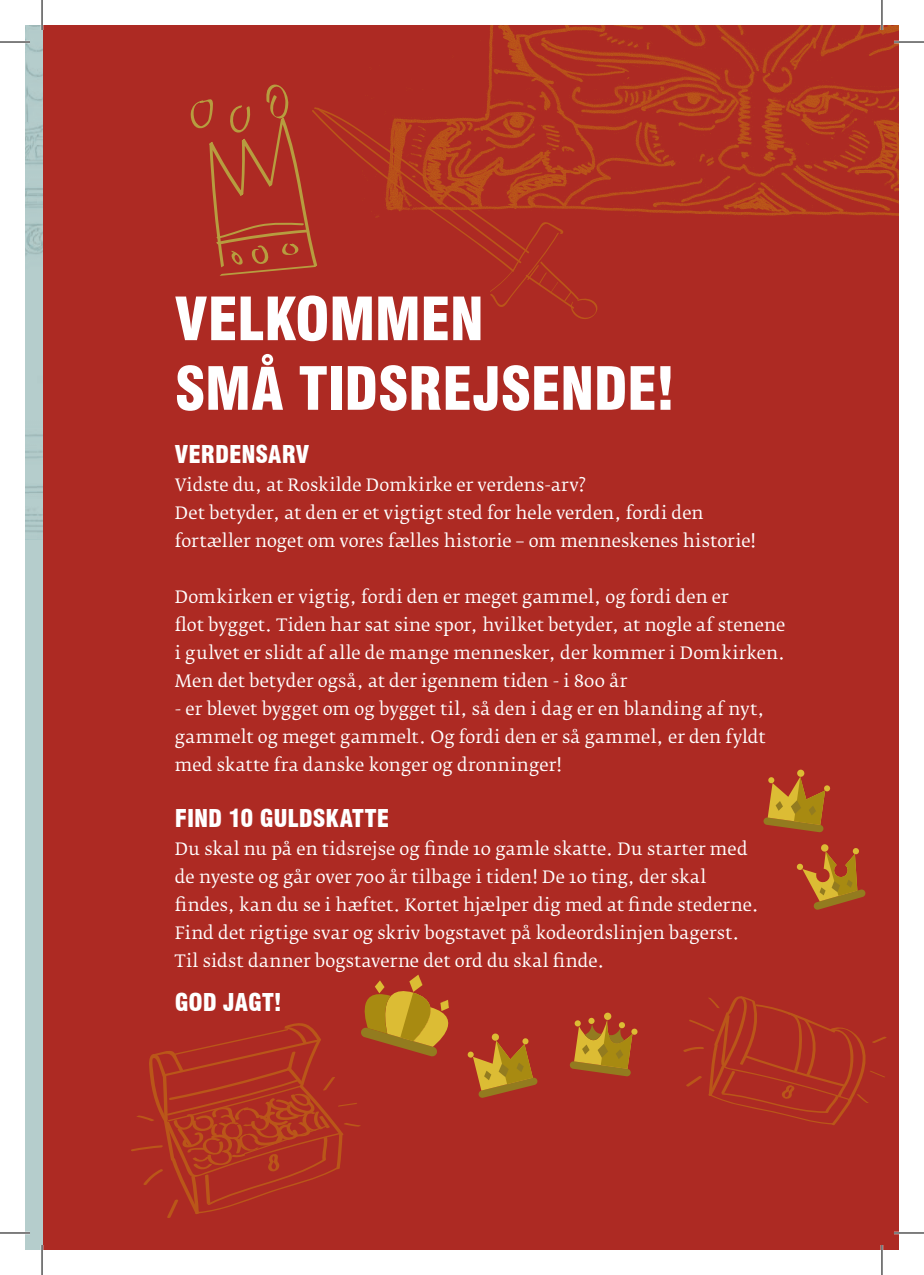
<style>
.page{position:relative;width:924px;height:1275px;background:#fff}
.page>*{position:absolute;margin:0;border:0;box-sizing:border-box;transform-origin:0 0}
.t1{font:900 condensed 58px/69.6px "Swiss 721 BT";letter-spacing:-.01em;color:#fff}
.t2{font:900 condensed 24px "Swiss 721 BT";letter-spacing:-.005em;color:#fff}
.t3{font:17px/28px "Fedra Serif B Std";letter-spacing:.005em;color:#fff}
</style>
<div class="page">
<div style="left:42px;top:25px;width:856px;height:1225px;background:#ad2a23"></div>
<div style="left:631px;top:1028px;width:6px;height:7px;background:#dcbc34;border-radius:50%"></div>
<svg style="left:603px;top:1012px;width:8px;height:8px"></svg>
<div style="left:588px;top:1017px;width:6px;height:7px;background:#dcbc34;border-radius:50%"></div>
<svg style="left:570px;top:1020px;width:62px;height:56px"></svg>
<svg style="left:796px;top:863px;width:7px;height:7px"></svg>
<svg style="left:852px;top:847px;width:6px;height:7px"></svg>
<svg style="left:820px;top:844px;width:8px;height:8px"></svg>
<svg style="left:802px;top:851px;width:63px;height:59px"></svg>
<svg style="left:796px;top:769px;width:8px;height:8px"></svg>
<svg style="left:763px;top:777px;width:66px;height:55px"></svg>
<img style="left:488px;top:25px;width:410px;height:191px">
<svg style="left:190px;top:84px;width:408px;height:235px"></svg>
<svg style="left:131px;top:974px;width:406px;height:244px"></svg>
<svg style="left:683px;top:996px;width:203px;height:129px"></svg>
<div style="left:25px;top:25px;width:17px;height:1225px;background:#b5cdcc"></div>
<img style="left:25px;top:25px;width:18px;height:514px">
<hr style="left:0;top:41px;width:30px;height:2px;background:#fff">
<hr style="left:893px;top:41px;width:30px;height:2px;background:#fff">
<hr style="left:0;top:1231px;width:30px;height:3px;background:#fff">
<hr style="left:893px;top:1231px;width:30px;height:3px;background:#fff">
<hr style="left:41px;top:0;width:2px;height:30px;background:#fff">
<hr style="left:41px;top:1245px;width:2px;height:30px;background:#fff">
<hr style="left:880px;top:0;width:2px;height:30px;background:#fff">
<hr style="left:880px;top:1245px;width:2px;height:30px;background:#fff">
<hr style="left:0;top:42px;width:30px;height:1px;background:#000">
<hr style="left:893px;top:42px;width:30px;height:1px;background:#000">
<hr style="left:0;top:1232px;width:30px;height:1px;background:#000">
<hr style="left:893px;top:1232px;width:30px;height:1px;background:#000">
<hr style="left:42px;top:0;width:1px;height:30px;background:#000">
<hr style="left:42px;top:1245px;width:1px;height:30px;background:#000">
<hr style="left:881px;top:0;width:1px;height:30px;background:#000">
<hr style="left:881px;top:1245px;width:1px;height:30px;background:#000">
<h1 class="t1" style="left:175px;top:284px;width:501px">VELKOMMEN<br>SMÅ TIDSREJSENDE!</h1>
<h2 class="t2" style="left:175px;top:439px;width:136px">VERDENSARV</h2>
<p class="t3" style="left:175px;top:471px;width:582px">Vidste du, at Roskilde Domkirke er verdens-arv?<br>Det betyder, at den er et vigtigt sted for hele verden, fordi den fortæller noget om vores fælles historie – om menneskenes historie!</p>
<p class="t3" style="left:175px;top:583px;width:611px">Domkirken er vigtig, fordi den er meget gammel, og fordi den er<br>flot bygget. Tiden har sat sine spor, hvilket betyder, at nogle af stenene i gulvet er slidt af alle de mange mennesker, der kommer i Domkirken.<br>Men det betyder også, at der igennem tiden - i 800 år</p>
<p class="t3" style="left:175px;top:695px;width:592px;text-align:justify">- er blevet bygget om og bygget til, så den i dag er en blanding af nyt, gammelt og meget gammelt. Og fordi den er så gammel, er den fyldt med skatte fra danske konger og dronninger!</p>
<h2 class="t2" style="left:175px;top:803px;width:216px">FIND 10 GULDSKATTE</h2>
<p class="t3" style="left:175px;top:835px;width:585px">Du skal nu på en tidsrejse og finde 10 gamle skatte. Du starter med de nyeste og går over 700 år tilbage i tiden! De 10 ting, der skal findes, kan du se i hæftet. Kortet hjælper dig med at finde stederne.<br>Find det rigtige svar og skriv bogstavet på kodeordslinjen bagerst.<br>Til sidst danner bogstaverne det ord du skal finde.</p>
<h2 class="t2" style="left:175px;top:987px;width:108px">GOD JAGT!</h2>
</div>
